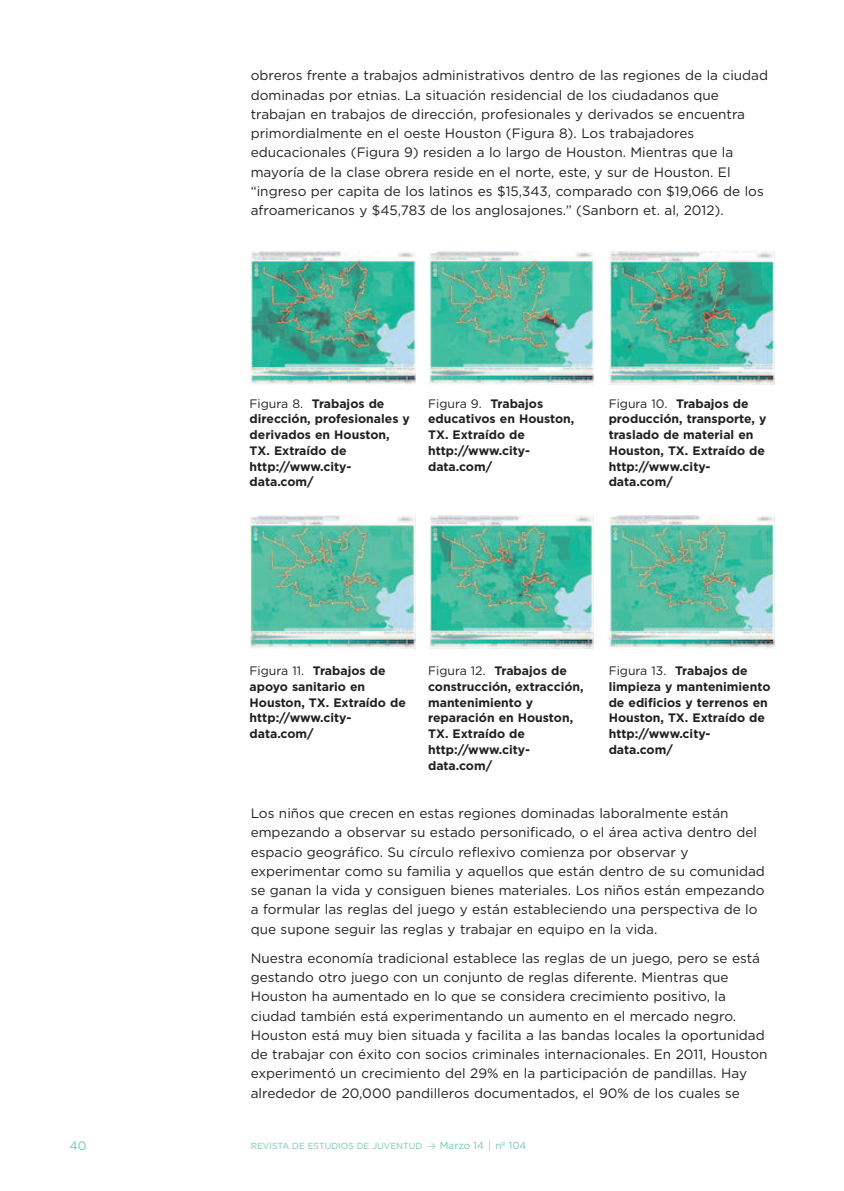
<style>
.page{position:relative;width:844px;height:1191px;background:#fff}
.page>*{position:absolute;margin:0;border:0;box-sizing:border-box;transform-origin:0 0}
.t1{font:13.65px/19.2px "Gotham";color:#231f20}
.t2{font:700 12.25px/15.8px "Gotham";color:#231f20}
.t3{font:12.25px "Gotham";color:#70c7b3}
.t4{font:8.75px "Gotham";color:#70c7b3}
.s1{font-weight:400}
.s2{font-family:"Bryant";font-size:11.9px}
.s3{font-size:10.15px}
</style>
<div class="page">
<img style="left:251px;top:251px;width:164px;height:134px">
<img style="left:609px;top:251px;width:165px;height:134px">
<img style="left:429px;top:251px;width:164px;height:134px">
<img style="left:251px;top:515px;width:164px;height:134px">
<img style="left:609px;top:515px;width:165px;height:134px">
<img style="left:429px;top:515px;width:164px;height:134px">
<p class="t1" style="left:251px;top:66px;width:519px">obreros frente a trabajos administrativos dentro de las regiones de la ciudad dominadas por etnias. La situación residencial de los ciudadanos que trabajan en trabajos de dirección, profesionales y derivados se encuentra primordialmente en el oeste Houston (Figura 8). Los trabajadores educacionales (Figura 9) residen a lo largo de Houston. Mientras que la mayoría de la clase obrera reside en el norte, este, y sur de Houston. El “ingreso per capita de los latinos es $15,343, comparado con $19,066 de los afroamericanos y $45,783 de los anglosajones.” (Sanborn et. al, 2012).</p>
<p class="t2" style="left:249px;top:395px;width:162px"><span class="s1">Figura 8.</span> Trabajos de dirección, profesionales y derivados en Houston,<br>TX. Extraído de http://www.city&shy;data.com/</p>
<p class="t2" style="left:608px;top:395px;width:159px"><span class="s1">Figura 10.</span> Trabajos de producción, transporte, y traslado de material en<br>Houston, TX. Extraído de http://www.city&shy;data.com/</p>
<p class="t2" style="left:428px;top:395px;width:148px"><span class="s1">Figura 9.</span> Trabajos educativos en Houston,<br>TX. Extraído de http://www.city&shy;data.com/</p>
<p class="t2" style="left:249px;top:663px;width:158px"><span class="s1">Figura 11.</span> Trabajos de apoyo sanitario en<br>Houston, TX. Extraído de http://www.city&shy;data.com/</p>
<p class="t2" style="left:608px;top:663px;width:163px"><span class="s1">Figura 13.</span> Trabajos de limpieza y mantenimiento de edificios y terrenos en<br>Houston, TX. Extraído de http://www.city&shy;data.com/</p>
<p class="t2" style="left:428px;top:663px;width:157px"><span class="s1">Figura 12.</span> Trabajos de construcción, extracción, mantenimiento y reparación en Houston,<br>TX. Extraído de http://www.city&shy;data.com/</p>
<p class="t1" style="left:251px;top:804px;width:515px">Los niños que crecen en estas regiones dominadas laboralmente están empezando a observar su estado personificado, o el área activa dentro del espacio geográfico. Su círculo reflexivo comienza por observar y experimentar como su familia y aquellos que están dentro de su comunidad se ganan la vida y consiguen bienes materiales. Los niños están empezando a formular las reglas del juego y están estableciendo una perspectiva de lo que supone seguir las reglas y trabajar en equipo en la vida.</p>
<p class="t1" style="left:251px;top:948px;width:518px">Nuestra economía tradicional establece las reglas de un juego, pero se está gestando otro juego con un conjunto de reglas diferente. Mientras que Houston ha aumentado en lo que se considera crecimiento positivo, la ciudad también está experimentando un aumento en el mercado negro.<br>Houston está muy bien situada y facilita a las bandas locales la oportunidad de trabajar con éxito con socios criminales internacionales. En 2011, Houston experimentó un crecimiento del 29% en la participación de pandillas. Hay alrededor de 20,000 pandilleros documentados, el 90% de los cuales se</p>
<p class="t3" style="left:69px;top:1138px;width:18px">40</p>
<p class="t4" style="left:251px;top:1141px;width:277px">REVISTA DE ESTUDIOS DE JUVENTUD <span class="s2">≥</span> <span class="s3">Marzo 14</span> <span class="s2">|</span> <span class="s3">nº 104</span></p>
</div>
